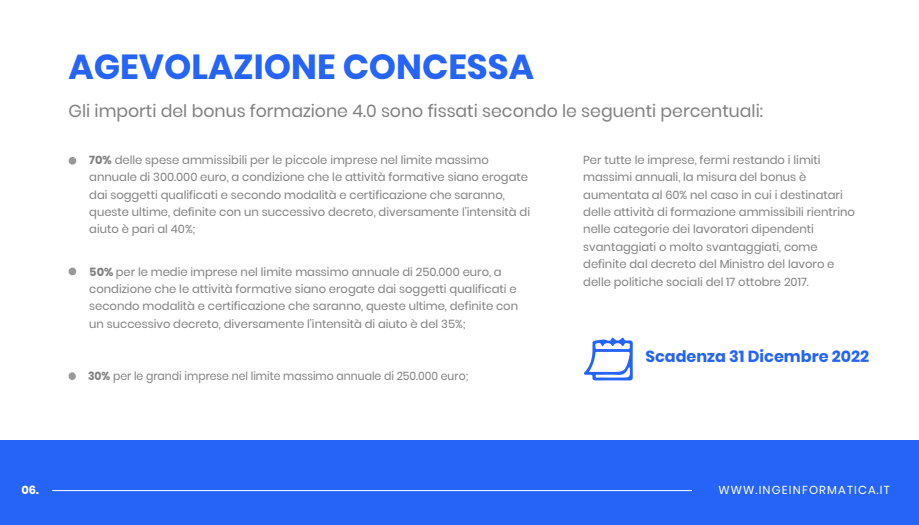
<style>
.page{position:relative;width:919px;height:525px;background:#fff}
.page>*{position:absolute;margin:0;border:0;box-sizing:border-box;transform-origin:0 0}
.t1{font:700 34.8px "Poppins";color:#2564f7}
.t2{font:17.2px "Poppins";color:#808080}
.t3{font:700 16px "Poppins";color:#2564f7}
.t4{font:11.6px/17.2px "Poppins";color:#808080}
.t5{font:11.6px "Poppins";color:#808080;scale:.94 1}
.t6{font:11.6px "Poppins";letter-spacing:.1em;color:#fff}
.t7{font:700 11.6px "Poppins";color:#fff}
.s1{font-weight:700}
</style>
<div class="page">
<div style="left:0;top:440px;width:918px;height:84px;background:#2564f7"></div>
<hr style="left:52px;top:489px;width:639px;height:2px;background:#fff">
<div style="left:69px;top:157px;width:7px;height:7px;background:#999;border-radius:50%"></div>
<div style="left:69px;top:372px;width:7px;height:7px;background:#999;border-radius:50%"></div>
<div style="left:69px;top:267px;width:7px;height:8px;background:#999;border-radius:50%"></div>
<svg style="left:584px;top:337px;width:48px;height:43px"></svg>
<h1 class="t1" style="left:69px;top:47px;width:467px">AGEVOLAZIONE CONCESSA</h1>
<h2 class="t2" style="left:69px;top:100px;width:695px">Gli importi del bonus formazione 4.0 sono fissati secondo le seguenti percentuali:</h2>
<p class="t4" style="left:89px;top:151px;width:442px"><span class="s1">70%</span> delle spese ammissibili per le piccole imprese nel limite massimo annuale di 300.000 euro, a condizione che le attività formative siano erogate dai soggetti qualificati e secondo modalità e certificazione che saranno, queste ultime, definite con un successivo decreto, diversamente l’intensità di aiuto è pari al 40%;</p>
<p class="t4" style="left:89px;top:263px;width:430px"><span class="s1">50%</span> per le medie imprese nel limite massimo annuale di 250.000 euro, a condizione che le attività formative siano erogate dai soggetti qualificati e secondo modalità e certificazione che saranno, queste ultime, definite con un successivo decreto, diversamente l’intensità di aiuto è del 35%;</p>
<p class="t5" style="left:88px;top:369px;width:406px"><span class="s1">30%</span> per le grandi imprese nel limite massimo annuale di 250.000 euro;</p>
<p class="t4" style="left:583px;top:151px;width:273px">Per tutte le imprese, fermi restando i limiti massimi annuali, la misura del bonus è aumentata al 60% nel caso in cui i destinatari delle attività di formazione ammissibili rientrino nelle categorie dei lavoratori dipendenti svantaggiati o molto svantaggiati, come definite dal decreto del Ministro del lavoro e delle politiche sociali del 17 ottobre 2017.</p>
<h3 class="t3" style="left:645px;top:346px;width:225px">Scadenza 31 Dicembre 2022</h3>
<p class="t7" style="left:21px;top:482px;width:19px">06.</p>
<p class="t6" style="left:718px;top:483px;width:173px">WWW.INGEINFORMATICA.IT</p>
</div>
